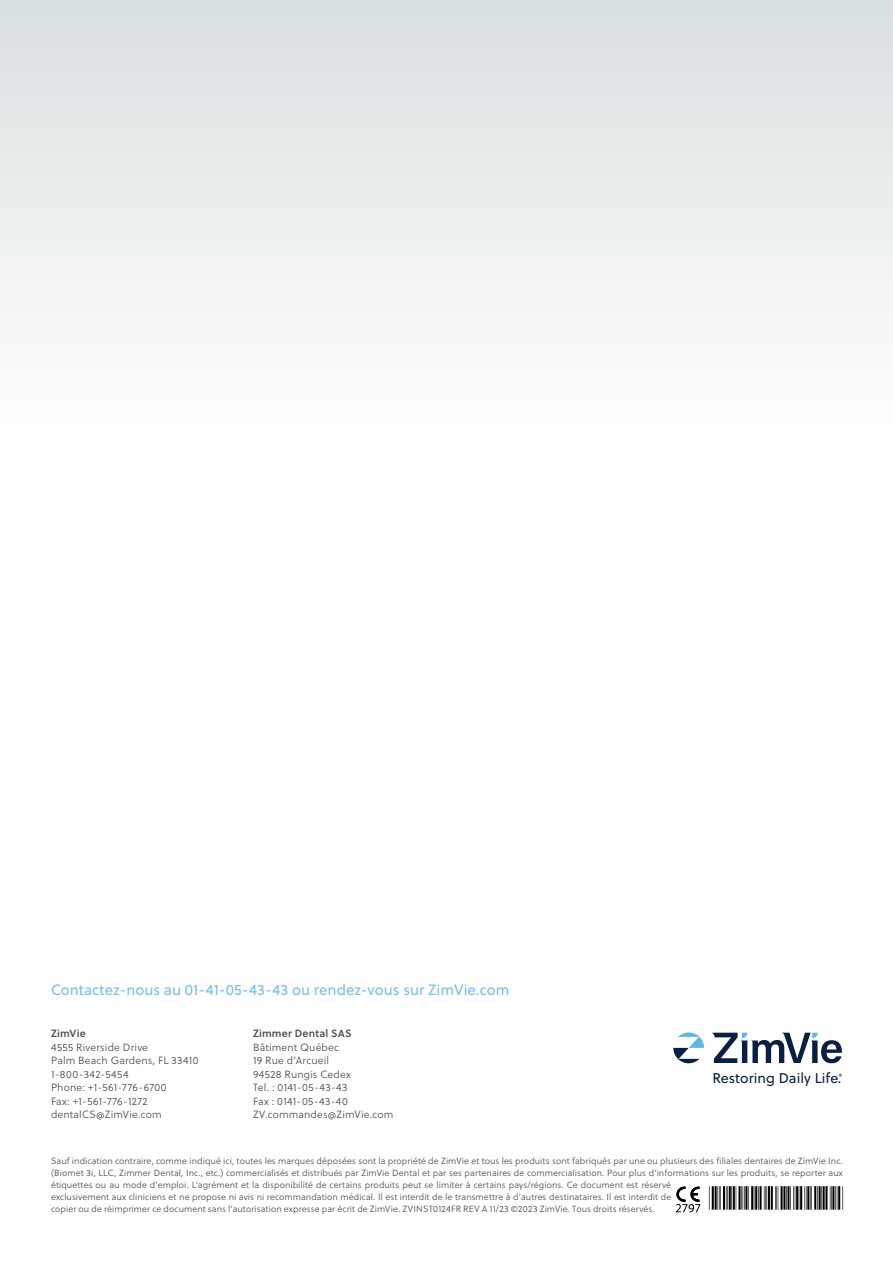
<style>
.page{position:relative;width:893px;height:1263px;background:#fff}
.page>*{position:absolute;margin:0;border:0;box-sizing:border-box;transform-origin:0 0}
.t1{font:15px "Soleil";color:#7abee6}
.t2{font:14.1px "Soleil";letter-spacing:.005em;color:#0a2043}
.t3{font:10.5px/13.5px "Soleil Lt";letter-spacing:.015em;color:#4d4d4f}
.t4{font:10.5px "Soleil Sb";letter-spacing:.02em;color:#4d4d4f}
.t5{font:9px/12px "Soleil Lt";letter-spacing:.005em;color:#4d4d4f}
.t6{font:5.85px "Soleil";color:#0a2043}
</style>
<div class="page">
<div style="left:0;top:0;width:893px;height:856px;background:linear-gradient(to bottom,#e2e7e9,#fff)"></div>
<svg style="left:673px;top:1032px;width:31px;height:31px"></svg>
<svg style="left:712px;top:1033px;width:130px;height:30px"></svg>
<svg style="left:709px;top:1186px;width:134px;height:26px"></svg>
<svg style="left:676px;top:1186px;width:24px;height:26px"></svg>
<h1 class="t1" style="left:51px;top:981px;width:460px">Contactez-nous au 01-41-05-43-43 ou rendez-vous sur ZimVie.com</h1>
<p class="t4" style="left:51px;top:1027px;width:36px">ZimVie</p>
<p class="t3" style="left:51px;top:1040px;width:149px">4555 Riverside Drive<br>Palm Beach Gardens, FL 33410<br>1-800-342-5454<br>Phone: +1-561-776-6700<br>Fax: +1-561-776-1272 dentalCS@ZimVie.com</p>
<p class="t4" style="left:253px;top:1027px;width:100px">Zimmer Dental SAS</p>
<p class="t3" style="left:253px;top:1040px;width:142px">Bâtiment Québec<br>19 Rue d’Arcueil<br>94528 Rungis Cedex<br>Tel. : 0141-05-43-43<br>Fax : 0141-05-43-40<br>ZV.commandes@ZimVie.com</p>
<h2 class="t2" style="left:712px;top:1069px;width:131px">Restoring Daily Life.</h2>
<p class="t6" style="left:839px;top:1072px;width:5px">®</p>
<p class="t5" style="left:51px;top:1155px;width:793px">Sauf indication contraire, comme indiqué ici, toutes les marques déposées sont la propriété de ZimVie et tous les produits sont fabriqués par une ou plusieurs des filiales dentaires de ZimVie Inc. (Biomet 3i, LLC, Zimmer Dental, Inc., etc.) commercialisés et distribués par ZimVie Dental et par ses partenaires de commercialisation. Pour plus d’informations sur les produits, se reporter aux étiquettes ou au mode d’emploi. L’agrément et la disponibilité de certains produits peut se limiter à certains pays/régions. Ce document est réservé<br>exclusivement aux cliniciens et ne propose ni avis ni recommandation médical. Il est interdit de le transmettre à d’autres destinataires. Il est interdit de<br>copier ou de réimprimer ce document sans l’autorisation expresse par écrit de ZimVie. ZVINST0124FR REV A 11/23 ©2023 ZimVie. Tous droits réservés.</p>
</div>
